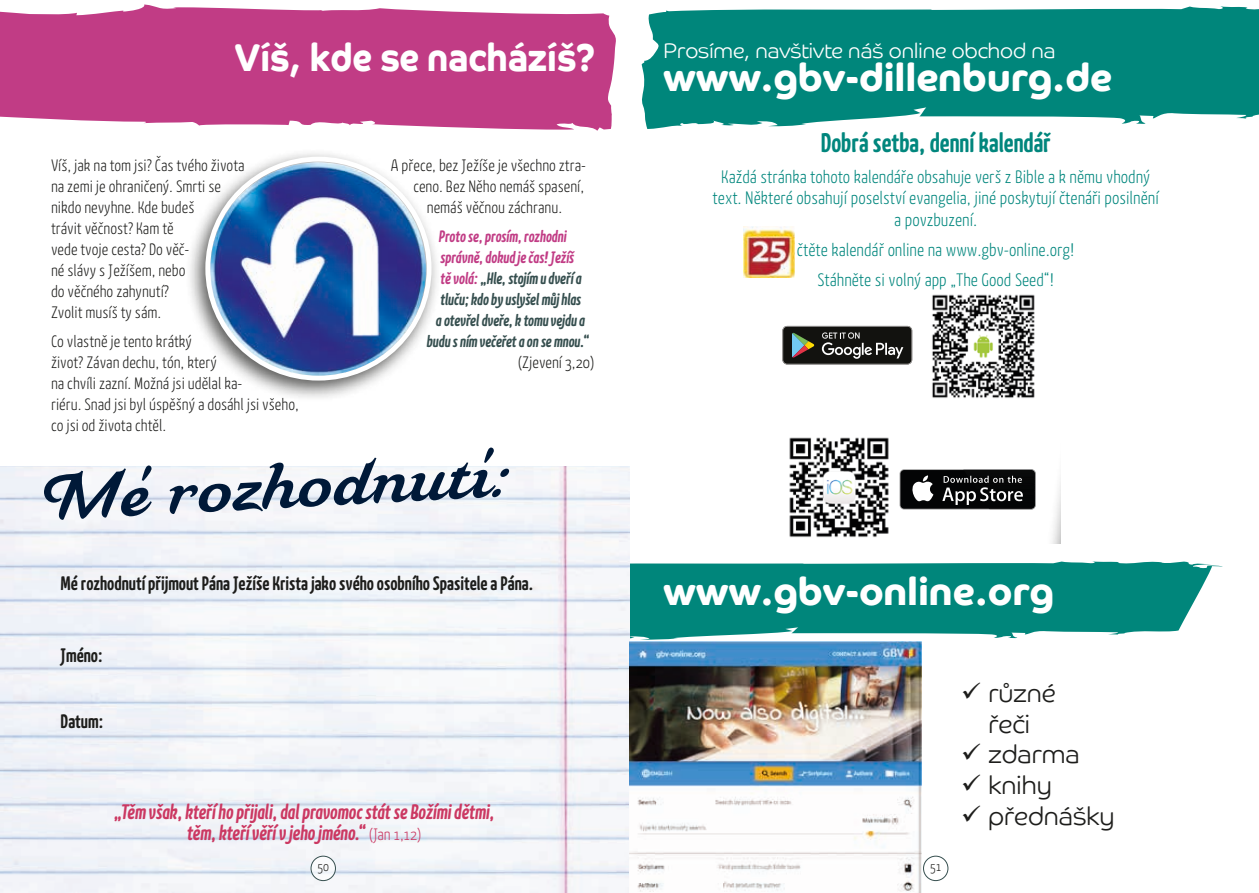
<style>
.page{position:relative;width:1259px;height:893px;background:#fff}
.page>*{position:absolute;margin:0;border:0;box-sizing:border-box;transform-origin:0 0}
.t1{font:63px "Mahalia";color:#001938}
.t2{font:700 39px "Co Headline";color:#fff}
.t3{font:700 39px "Co Headline";color:#fff;scale:.89 1}
.t4{font:700 27px "Kava Pro";color:#01867d}
.t5{font:300 25.5px "Co Headline";color:#1d1d1b}
.t6{font:italic 700 21px/21px "Kava Pro";color:#cb3862;text-align:center}
.t7{font:300 21px "Co Headline";color:#fff}
.t8{font:700 19.5px "Kava Pro";color:#1d1d1b}
.t9{font:300 18px/21.6px "Kava Pro";color:#01867d;text-align:center}
.t10{font:300 16.5px/21px "Kava Pro";color:#1d1d1b}
.t11{font:italic 700 16.5px "Kava Pro";color:#364f4f}
.t12{font:italic 700 16.5px "Kava Pro";color:#c13c85}
.t13{font:300 13.5px "Kava Pro";color:#1d1d1b}
.s1{color:#c13c85}
.s2{font-weight:300;font-style:normal;font-size:16.5px}
.s3{color:#fff}
</style>
<div class="page">
<img style="left:743px;top:227px;width:51px;height:50px">
<svg style="left:782px;top:326px;width:130px;height:38px"></svg>
<svg style="left:899px;top:469px;width:136px;height:41px"></svg>
<div style="left:900px;top:470px;width:135px;height:39px;background:#030405;border-radius:4px"></div>
<svg style="left:912px;top:475px;width:21px;height:26px"></svg>
<img style="left:963px;top:469px;width:72px;height:2px">
<img style="left:989px;top:509px;width:43px;height:1px">
<img style="left:988px;top:507px;width:46px;height:2px">
<svg style="left:942px;top:476px;width:81px;height:29px"></svg>
<img style="left:932px;top:294px;width:103px;height:104px">
<img style="left:789px;top:437px;width:100px;height:101px">
<svg style="left:0;top:4px;width:616px;height:127px;fill:#c13c85"></svg>
<svg style="left:641px;top:6px;width:618px;height:123px;fill:#00867b"></svg>
<svg style="left:629px;top:560px;width:593px;height:80px;fill:#00867b"></svg>
<div style="left:185px;top:148px;width:256px;height:254px;background:#1d1d1b;opacity:.72"></div>
<img style="left:208px;top:162px;width:219px;height:218px">
<div style="left:205px;top:157px;width:226px;height:224px;border:5px solid #fff;border-radius:50%"></div>
<img style="left:0;top:467px;width:629px;height:426px">
<img style="left:630px;top:641px;width:291px;height:252px">
<div style="left:311px;top:856px;width:24px;height:25px;background:#fff;border-radius:50%"></div>
<div style="left:311px;top:856px;width:25px;height:25px;border:1px solid #364f4f;border-radius:50%"></div>
<div style="left:923px;top:856px;width:25px;height:25px;border:1px solid #364f4f;border-radius:50%"></div>
<h2 class="t3" style="left:235px;top:35px;width:406px">Víš, kde se nacházíš?</h2>
<p class="t7" style="left:663px;top:38px;width:393px">Prosíme, navštivte náš online obchod na</p>
<h2 class="t2" style="left:663px;top:55px;width:450px">www.gbv-dillenburg.de</h2>
<p class="t10" style="left:51px;top:154px;width:195px">Víš, jak na tom jsi? Čas tvého života na zemi je ohraničený. Smrti se nikdo nevyhne. Kde budeš<br>trávit věčnost? Kam tě<br>vede tvoje cesta? Do věč-<br>né slávy s Ježíšem, nebo<br>do věčného zahynutí?<br>Zvolit musíš ty sám.</p>
<p class="t10" style="left:51px;top:330px;width:249px">Co vlastně je tento krátký<br>život? Závan dechu, tón, který<br>na chvíli zazní. Možná jsi udělal ka-<br>riéru. Snad jsi byl úspěšný a dosáhl jsi všeho, co jsi od života chtěl.</p>
<p class="t10" style="left:391px;top:154px;width:197px">A přece, bez Ježíše je všechno ztra-</p>
<p class="t10" style="left:413px;top:175px;width:172px">ceno. Bez Něho nemáš spasení,</p>
<p class="t10" style="left:427px;top:196px;width:137px">nemáš věčnou záchranu.</p>
<p class="t12" style="left:439px;top:226px;width:129px">Proto se, prosím, rozhodni</p>
<p class="t12" style="left:440px;top:247px;width:135px">správně, dokud je čas! Ježíš</p>
<p class="t11" style="left:440px;top:268px;width:143px"><span class="s1">tě volá:</span> „Hle, stojím u dveří a</p>
<p class="t11" style="left:440px;top:289px;width:142px">tluču; kdo by uslyšel můj hlas</p>
<p class="t11" style="left:436px;top:310px;width:151px">a otevřel dveře, k tomu vejdu a</p>
<p class="t11" style="left:427px;top:331px;width:163px">budu s ním večeřet a on se mnou.“</p>
<p class="t10" style="left:517px;top:351px;width:79px">(Zjevení 3,20)</p>
<h1 class="t1" style="left:40px;top:454px;width:469px;rotate:-3deg">Mé rozhodnutí:</h1>
<p class="t8" style="left:61px;top:571px;width:474px">Mé rozhodnutí přijmout Pána Ježíše Krista jako svého osobního Spasitele a Pána.</p>
<p class="t8" style="left:61px;top:643px;width:43px">Jméno:</p>
<p class="t8" style="left:61px;top:709px;width:44px">Datum:</p>
<p class="t6" style="left:115px;top:800px;width:381px">„Těm však, kteří ho přijali, dal pravomoc stát se Božími dětmi, těm, kteří věří v jeho jméno.“ <span class="s2">(Jan 1,12)</span></p>
<h3 class="t4" style="left:820px;top:126px;width:231px">Dobrá setba, denní kalendář</h3>
<p class="t9" style="left:712px;top:165px;width:448px">Každá stránka tohoto kalendáře obsahuje verš z Bible a k němu vhodný text. Některé obsahují poselství evangelia, jiné poskytují čtenáři posilnění a povzbuzení.</p>
<p class="t9" style="left:797px;top:234px;width:279px;line-height:30.2px">čtěte kalendář online na www.gbv-online.org!<br>Stáhněte si volný app „The Good Seed“!</p>
<h2 class="t2" style="left:663px;top:568px;width:392px">www.gbv-online.org</h2>
<h3 class="t5" style="left:961px;top:678px;width:96px">✓ různé</h3>
<h3 class="t5" style="left:961px;top:709px;width:70px"><span class="s3">✓</span> řeči</h3>
<h3 class="t5" style="left:961px;top:740px;width:120px">✓ zdarma</h3>
<h3 class="t5" style="left:961px;top:770px;width:92px">✓ knihy</h3>
<h3 class="t5" style="left:961px;top:801px;width:155px">✓ přednášky</h3>
<p class="t13" style="left:317px;top:858px;width:13px">50</p>
<p class="t13" style="left:930px;top:858px;width:12px">51</p>
</div>
